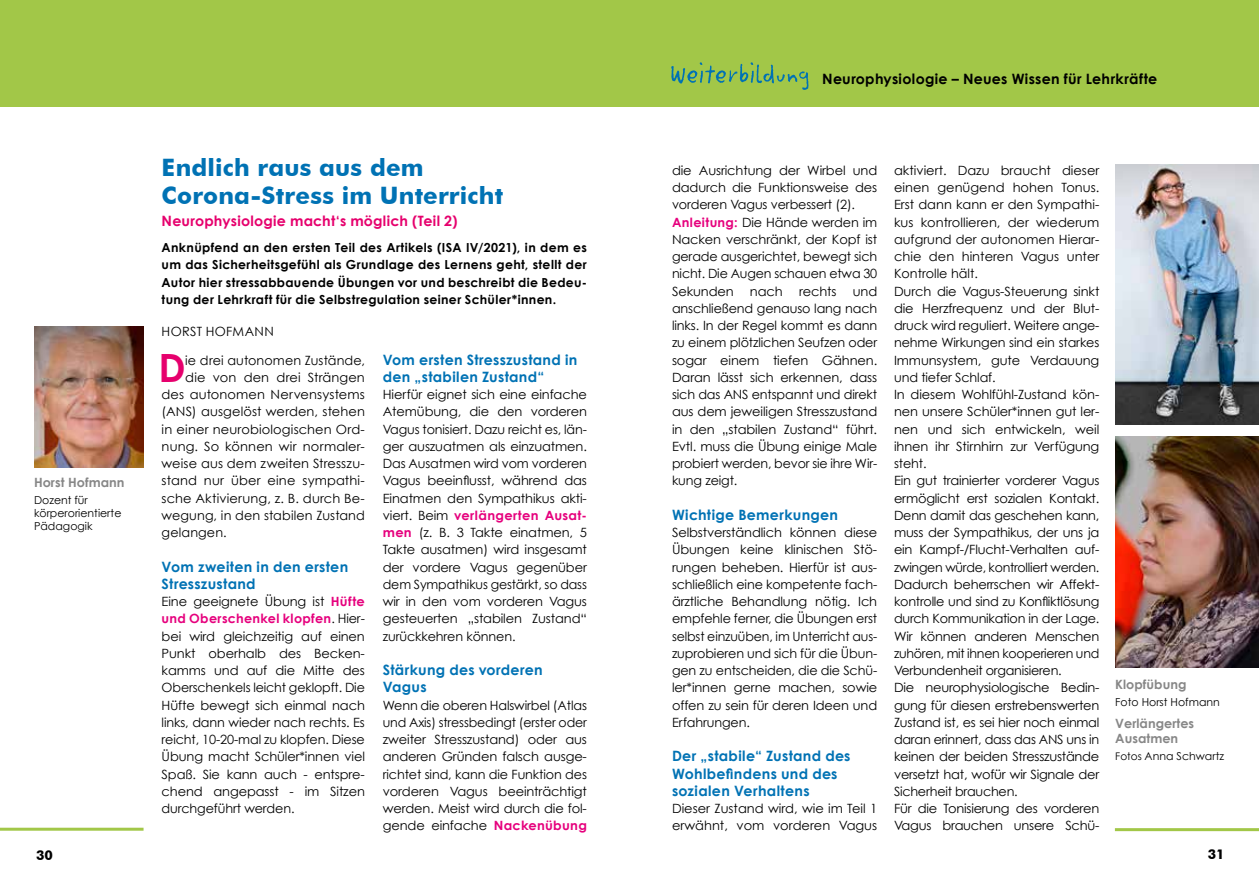
<style>
.page{position:relative;width:1259px;height:893px;background:#fff}
.page>*{position:absolute;margin:0;border:0;box-sizing:border-box;transform-origin:0 0}
.t1{font:700 39px "Century Gothic";color:#e6006d}
.t2{font:700 24px/28.5px "Futura BT";letter-spacing:.005em;color:#0072b4}
.t3{font:700 14.25px/17.2px "Century Gothic";letter-spacing:.02em;color:#0072b4}
.t4{font:700 14.25px "Century Gothic";letter-spacing:.02em;color:#000}
.t5{font:700 14.25px "Century Gothic";letter-spacing:.015em;color:#e6006d}
.t6{font:700 13.5px "Futura BT";color:#000}
.t7{font:12.75px/17.2px "Century Gothic";letter-spacing:-.01em;color:#000;text-align:justify}
.t8{font:12.75px "Century Gothic";letter-spacing:.01em;color:#000}
.t9{font:700 12.75px/15px "Century Gothic";letter-spacing:.005em;color:#878787}
.t10{font:12.75px "Century Gothic";letter-spacing:.025em;color:#000}
.t11{font:700 12.45px/17.2px "Century Gothic";letter-spacing:.03em;color:#000;text-align:justify}
.t12{font:10.95px/12.8px "Century Gothic";color:#000}
.s1{font-weight:700;color:#e6007d}
.s2{font-size:10.5px}
</style>
<div class="page">
<div style="left:0;top:0;width:1259px;height:107px;background:#a2c748"></div>
<hr style="left:0;top:828px;width:144px;height:3px;background:#a2c748">
<hr style="left:1115px;top:828px;width:144px;height:3px;background:#a2c748">
<img style="left:34px;top:326px;width:109px;height:142px">
<svg style="left:671px;top:62px;width:137px;height:28px"></svg>
<img style="left:1115px;top:437px;width:144px;height:231px">
<img style="left:1115px;top:164px;width:144px;height:261px">
<p class="t9" style="left:34px;top:475px;width:92px">Horst Hofmann</p>
<p class="t12" style="left:34px;top:494px;width:89px">Dozent für körperorientierte<br>Pädagogik</p>
<h2 class="t2" style="left:162px;top:153px;width:343px">Endlich raus aus dem<br>Corona-Stress im Unterricht</h2>
<p class="t5" style="left:162px;top:212px;width:297px">Neurophysiologie macht‘s möglich (Teil 2)</p>
<p class="t11" style="left:162px;top:239px;width:427px">Anknüpfend an den ersten Teil des Artikels (ISA IV/2021), in dem es um das Sicherheitsgefühl als Grundlage des Lernens geht, stellt der Autor hier stressabbauende Übungen vor und beschreibt die Bedeu&shy;tung der Lehrkraft für die Selbstregulation seiner Schüler*innen.</p>
<p class="t10" style="left:162px;top:324px;width:114px">HORST HOFMANN</p>
<h1 class="t1" style="left:158px;top:343px;width:29px">D</h1>
<p class="t8" style="left:185px;top:352px;width:181px">ie drei autonomen Zustände,</p>
<p class="t3" style="left:383px;top:350px;width:196px">Vom ersten Stresszustand in den „stabilen Zustand“</p>
<p class="t7" style="left:383px;top:386px;width:206px">Hierfür eignet sich eine einfache Atemübung, die den vorderen Vagus tonisiert. Dazu reicht es, län&shy;ger auszuatmen als einzuatmen.<br>Das Ausatmen wird vom vorderen Vagus beeinflusst, während das Einatmen den Sympathikus akti&shy;viert. Beim <span class="s1">verlängerten Ausat&shy;men</span> (z. B. 3 Takte einatmen, 5<br>Takte ausatmen) wird insgesamt der vordere Vagus gegenüber dem Sympathikus gestärkt, so dass wir in den vom vorderen Vagus gesteuerten „stabilen Zustand“ zurückkehren können.</p>
<p class="t3" style="left:383px;top:661px;width:161px">Stärkung des vorderen<br>Vagus</p>
<p class="t7" style="left:383px;top:696px;width:206px">Wenn die oberen Halswirbel (Atlas und Axis) stressbedingt (erster oder zweiter Stresszustand) oder aus anderen Gründen falsch ausge&shy;richtet sind, kann die Funktion des vorderen Vagus beeinträchtigt werden. Meist wird durch die fol&shy;gende einfache <span class="s1">Nackenübung</span></p>
<p class="t8" style="left:185px;top:369px;width:181px">die von den drei Strängen</p>
<p class="t8" style="left:162px;top:387px;width:205px">des autonomen Nervensystems</p>
<p class="t8" style="left:162px;top:404px;width:205px">(ANS) ausgelöst werden, stehen</p>
<p class="t8" style="left:162px;top:421px;width:205px">in einer neurobiologischen Ord-</p>
<p class="t8" style="left:162px;top:438px;width:205px">nung. So können wir normaler-</p>
<p class="t7" style="left:162px;top:455px;width:205px">weise aus dem zweiten Stresszu-</p>
<p class="t8" style="left:162px;top:473px;width:205px">stand nur über eine sympathi-</p>
<p class="t8" style="left:162px;top:490px;width:205px">sche Aktivierung, z. B. durch Be-</p>
<p class="t8" style="left:162px;top:507px;width:205px">wegung, in den stabilen Zustand</p>
<p class="t8" style="left:162px;top:525px;width:67px">gelangen.</p>
<p class="t3" style="left:162px;top:557px;width:188px">Vom zweiten in den ersten<br>Stresszustand</p>
<p class="t7" style="left:162px;top:593px;width:205px">Eine geeignete Übung ist <span class="s1">Hüfte und Oberschenkel klopfen</span>. Hier&shy;bei wird gleichzeitig auf einen Punkt oberhalb des Becken&shy;kamms und auf die Mitte des Oberschenkels leicht geklopft. Die Hüfte bewegt sich einmal nach links, dann wieder nach rechts. Es reicht, 10-20-mal zu klopfen. Diese Übung macht Schüler*innen viel Spaß. Sie kann auch - entspre&shy;chend angepasst - im Sitzen durchgeführt werden.</p>
<p class="t4" style="left:822px;top:70px;width:337px">Neurophysiologie – Neues Wissen für Lehrkräfte</p>
<p class="t7" style="left:672px;top:161px;width:207px;text-align:left">die Ausrichtung der Wirbel und dadurch die Funktionsweise des vorderen Vagus verbessert (2).<br><span class="s1">Anleitung:</span> Die Hände werden im<br>Nacken verschränkt, der Kopf ist gerade ausgerichtet, bewegt sich nicht. Die Augen schauen etwa 30<br>Sekunden</p>
<p class="t7" style="left:672px;top:282px;width:207px;text-indent:181px">und anschließend genauso lang nach links. In der Regel kommt es dann zu einem plötzlichen Seufzen oder sogar einem tiefen Gähnen.<br>Daran lässt sich erkennen, dass sich das ANS entspannt und direkt aus dem jeweiligen Stresszustand in den „stabilen Zustand“ führt.<br>Evtl. muss die Übung einige Male probiert werden, bevor sie ihre Wir&shy;kung zeigt.</p>
<p class="t3" style="left:672px;top:506px;width:168px">Wichtige Bemerkungen</p>
<p class="t7" style="left:672px;top:524px;width:207px">Selbstverständlich können diese Übungen keine klinischen Stö&shy;rungen beheben. Hierfür ist aus&shy;schließlich eine kompetente fach&shy;ärztliche Behandlung nötig. Ich empfehle ferner, die Übungen erst selbst einzuüben, im Unterricht aus&shy;zuprobieren und sich für die Übun&shy;gen zu entscheiden, die die Schü&shy;ler*innen gerne machen, sowie offen zu sein für deren Ideen und Erfahrungen.</p>
<p class="t3" style="left:672px;top:747px;width:180px">Der „stabile“ Zustand des<br>Wohlbefindens und des sozialen Verhaltens</p>
<p class="t7" style="left:672px;top:800px;width:207px">Dieser Zustand wird, wie im Teil 1 erwähnt, vom vorderen Vagus</p>
<p class="t7" style="left:750px;top:282px;width:34px">nach</p>
<p class="t7" style="left:799px;top:282px;width:39px">rechts</p>
<p class="t7" style="left:894px;top:161px;width:207px;text-align:left">aktiviert. Dazu braucht dieser einen genügend hohen Tonus.<br>Erst dann kann er den Sympathi&shy;kus kontrollieren, der wiederum aufgrund der autonomen Hierar&shy;chie den hinteren Vagus unter<br>Kontrolle hält.<br>Durch die Vagus-Steuerung sinkt die Herzfrequenz und der Blut&shy;druck wird reguliert. Weitere ange&shy;nehme Wirkungen sind ein starkes<br>Immunsystem, gute Verdauung und tiefer Schlaf.<br>In diesem Wohlfühl-Zustand kön&shy;nen unsere Schüler*innen gut ler&shy;nen und sich entwickeln, weil ihnen ihr Stirnhirn zur Verfügung steht.<br>Ein gut trainierter vorderer Vagus ermöglicht erst sozialen Kontakt.<br>Denn damit das geschehen kann, muss der Sympathikus, der uns ja ein Kampf-/Flucht-Verhalten auf&shy;zwingen würde, kontrolliert werden.<br>Dadurch beherrschen wir Affekt&shy;kontrolle und sind zu Konfliktlösung durch Kommunikation in der Lage.<br>Wir können anderen Menschen zuhören, mit ihnen kooperieren und<br>Verbundenheit organisieren.<br>Die neurophysiologische Bedin&shy;gung für diesen erstrebenswerten<br>Zustand ist, es sei hier noch einmal daran erinnert, dass das ANS uns in keinen der beiden Stresszustände versetzt hat, wofür wir Signale der<br>Sicherheit brauchen.<br>Für die Tonisierung des vorderen<br>Vagus brauchen unsere Schü-</p>
<p class="t9" style="left:1115px;top:676px;width:73px">Klopfübung</p>
<p class="t12" style="left:1115px;top:695px;width:106px">Foto Horst Hofmann</p>
<p class="t9" style="left:1115px;top:716px;width:80px">Verlängertes<br>Ausatmen</p>
<p class="t12" style="left:1115px;top:750px;width:110px"><span class="s2">Fotos</span> Anna Schwartz</p>
<p class="t6" style="left:36px;top:847px;width:18px">30</p>
<p class="t6" style="left:1207px;top:846px;width:18px">31</p>
</div>
